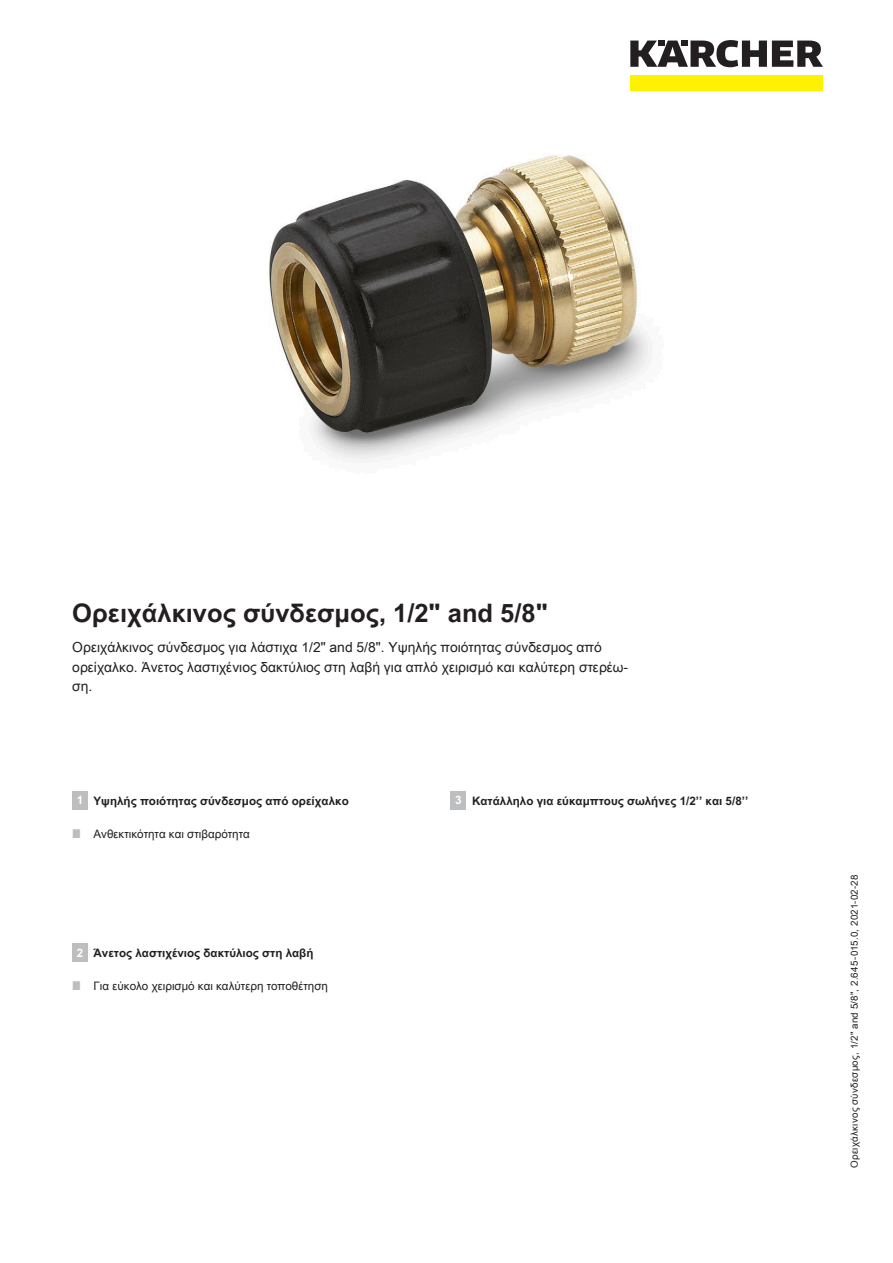
<style>
.page{position:relative;width:893px;height:1263px;background:#fff}
.page>*{position:absolute;margin:0;border:0;box-sizing:border-box;transform-origin:0 0}
.t1{font:700 25.5px "Arial Unicode MS";color:#231f20}
.t2{font:13.8px/19.5px "Arial Unicode MS";color:#231f20}
.t3{font:700 11.7px "Arial Unicode MS";color:#231f20}
.t4{font:11.7px "Arial Unicode MS";color:#231f20}
.t5{font:700 11.7px "Arial Unicode MS";color:#fff}
.t6{font:9.75px "Arial Unicode MS";letter-spacing:.025em;color:#231f20}
</style>
<div class="page">
<div style="left:630px;top:75px;width:193px;height:16px;background:#fff200"></div>
<svg style="left:630px;top:40px;width:193px;height:27px"></svg>
<img style="left:269px;top:155px;width:383px;height:307px">
<div style="left:72px;top:791px;width:16px;height:19px;background:#bcbec0"></div>
<div style="left:72px;top:943px;width:16px;height:19px;background:#bcbec0"></div>
<div style="left:451px;top:791px;width:15px;height:19px;background:#bcbec0"></div>
<h1 class="t1" style="left:72px;top:594px;width:477px">Ορειχάλκινος σύνδεσμος, 1/2" and 5/8"</h1>
<p class="t2" style="left:72px;top:637px;width:557px">Ορειχάλκινος σύνδεσμος για λάστιχα 1/2" and 5/8". Υψηλής ποιότητας σύνδεσμος από ορείχαλκο. Άνετος λαστιχένιος δακτύλιος στη λαβή για απλό χειρισμό και καλύτερη στερέω&shy;ση.</p>
<p class="t5" style="left:77px;top:792px;width:8px">1</p>
<p class="t3" style="left:94px;top:792px;width:257px">Υψηλής ποιότητας σύνδεσμος από ορείχαλκο</p>
<p class="t5" style="left:455px;top:792px;width:8px">3</p>
<p class="t4" style="left:94px;top:825px;width:158px">Ανθεκτικότητα και στιβαρότητα</p>
<p class="t3" style="left:472px;top:792px;width:278px">Κατάλληλο για εύκαμπτους σωλήνες 1/2’’ και 5/8’’</p>
<p class="t5" style="left:77px;top:944px;width:8px">2</p>
<p class="t3" style="left:94px;top:944px;width:221px">Άνετος λαστιχένιος δακτύλιος στη λαβή</p>
<p class="t4" style="left:94px;top:977px;width:236px">Για εύκολο χειρισμό και καλύτερη τοποθέτηση</p>
<p class="t6" style="left:847px;top:1168px;width:295px;rotate:-90deg">Ορειχάλκινος σύνδεσμος, 1/2" and 5/8", 2.645-015.0, 2021-02-28</p>
</div>
